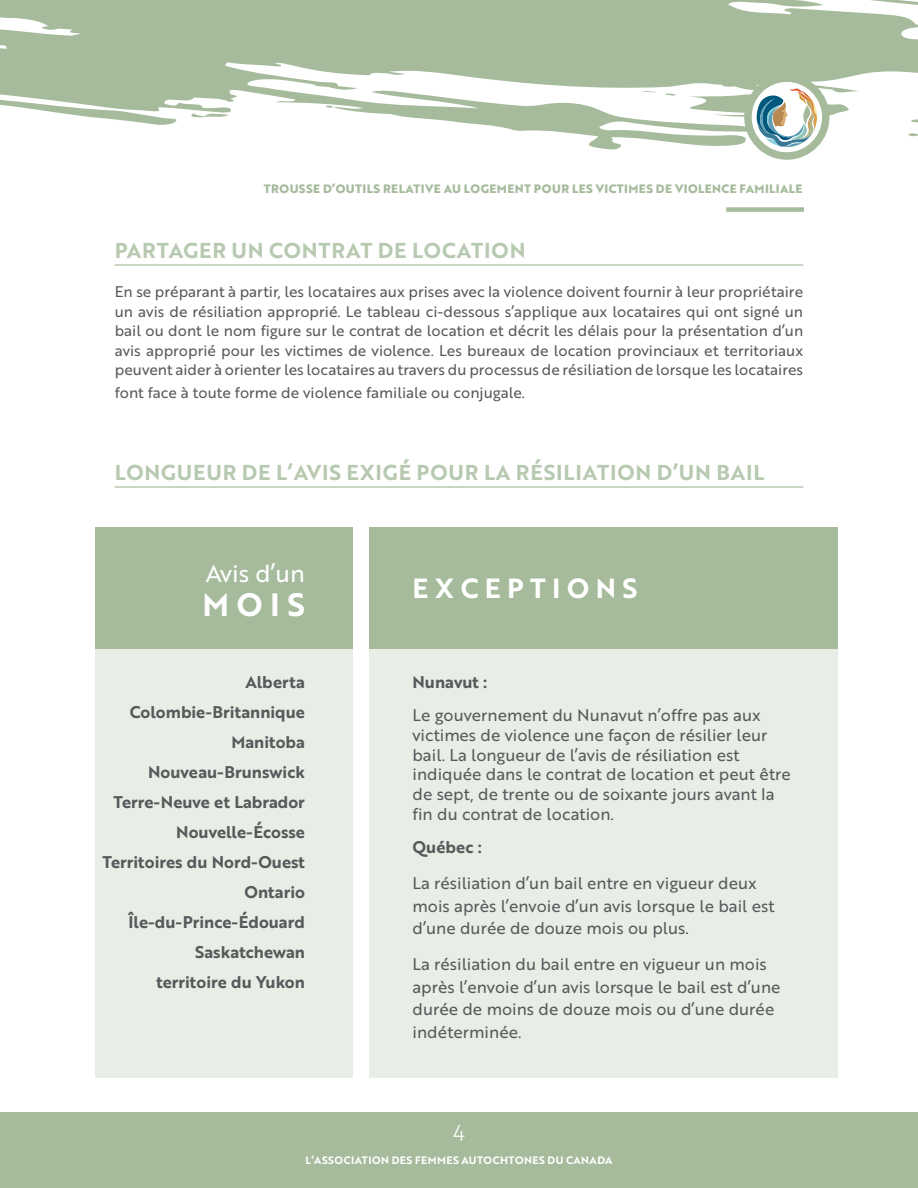
<style>
.page{position:relative;width:918px;height:1188px;background:#fff}
.page>*{position:absolute;margin:0;border:0;box-sizing:border-box;transform-origin:0 0}
.t1{font:31.5px "Brother 1816 Bold";color:#fff}
.t2{font:27px "Brother 1816 Bold";letter-spacing:.24em;color:#fff}
.t3{font:24px "Brother 1816 Regular";color:#fff}
.t4{font:22.5px "Brother 1816 Light";color:#fff}
.t5{font:21px "Brother 1816 Bold";letter-spacing:.04em;color:#b7c9b0}
.t6{font:16.5px/19.8px "Brother 1816 Regular";color:#58595b}
.t7{font:16.5px/30px "Brother 1816 Bold";color:#58595b;text-align:right}
.t8{font:15px/19.5px "Brother 1816 Regular";color:#58595b;text-align:justify}
.t9{font:700 11.85px "Brother 1816 Extra";letter-spacing:.035em;color:#a5bb9c}
.t10{font:10.5px "Brother 1816 Bold";letter-spacing:.04em;color:#fff}
</style>
<div class="page">
<div style="left:95px;top:527px;width:257px;height:122px;background:#a5bb9c"></div>
<hr style="left:115px;top:264px;width:688px;height:2px;background:#b7c9b0">
<hr style="left:115px;top:486px;width:688px;height:2px;background:#b7c9b0">
<div style="left:95px;top:649px;width:257px;height:428px;background:#e8eee6"></div>
<div style="left:369px;top:527px;width:469px;height:122px;background:#a5bb9c"></div>
<div style="left:369px;top:649px;width:469px;height:428px;background:#e8eee6"></div>
<div style="left:0;top:1112px;width:918px;height:76px;background:#a5bb9c"></div>
<svg style="left:0;top:0;width:918px;height:150px;fill:#a5bb9c"></svg>
<svg style="left:908px;top:133px;width:10px;height:3px"></svg>
<svg style="left:643px;top:91px;width:12px;height:1px"></svg>
<svg style="left:664px;top:93px;width:12px;height:3px"></svg>
<svg style="left:191px;top:112px;width:37px;height:7px"></svg>
<svg style="left:325px;top:105px;width:9px;height:3px"></svg>
<div style="left:726px;top:207px;width:78px;height:5px;background:#a5bb9c"></div>
<svg style="left:748px;top:78px;width:78px;height:78px"></svg>
<div style="left:744px;top:74px;width:86px;height:86px;border:8px solid #a5bb9c;border-radius:50%"></div>
<div style="left:753px;top:83px;width:68px;height:68px;background:#fff;border-radius:50%"></div>
<div style="left:752px;top:82px;width:70px;height:70px;border:2px solid #fff;border-radius:50%"></div>
<svg style="left:685px;top:88px;width:169px;height:59px"></svg>
<p class="t9" style="left:264px;top:180px;width:540px">TROUSSE D’OUTILS RELATIVE AU LOGEMENT POUR LES VICTIMES DE VIOLENCE FAMILIALE</p>
<h3 class="t5" style="left:115px;top:234px;width:412px">PARTAGER UN CONTRAT DE LOCATION</h3>
<p class="t8" style="left:115px;top:282px;width:690px">En se préparant à partir, les locataires aux prises avec la violence doivent fournir à leur propriétaire un avis de résiliation approprié. Le tableau ci-dessous s’applique aux locataires qui ont signé un bail ou dont le nom figure sur le contrat de location et décrit les délais pour la présentation d’un avis approprié pour les victimes de violence. Les bureaux de location provinciaux et territoriaux peuvent aider à orienter les locataires au travers du processus de résiliation de lorsque les locataires</p>
<p class="t8" style="left:115px;top:382px;width:412px">font face à toute forme de violence familiale ou conjugale.</p>
<h3 class="t5" style="left:115px;top:456px;width:651px">LONGUEUR DE L’AVIS EXIGÉ POUR LA RÉSILIATION D’UN BAIL</h3>
<h3 class="t3" style="left:206px;top:555px;width:101px">Avis d’un</h3>
<h1 class="t1" style="left:203px;top:581px;width:104px">MOIS</h1>
<p class="t7" style="left:102px;top:666px;width:204px">Alberta<br>Colombie-Britannique<br>Manitoba<br>Nouveau-Brunswick<br>Terre-Neuve et Labrador<br>Nouvelle-Écosse<br>Territoires du Nord-Ouest<br>Ontario<br>Île-du-Prince-Édouard<br>Saskatchewan<br>territoire du Yukon</p>
<h2 class="t2" style="left:412px;top:568px;width:226px">EXCEPTIONS</h2>
<p class="t7" style="left:412px;top:666px;width:76px">Nunavut :</p>
<p class="t6" style="left:412px;top:705px;width:380px">Le gouvernement du Nunavut n’offre pas aux victimes de violence une façon de résilier leur bail. La longueur de l’avis de résiliation est indiquée dans le contrat de location et peut être de sept, de trente ou de soixante jours avant la fin du contrat de location.</p>
<p class="t7" style="left:412px;top:832px;width:71px">Québec :</p>
<p class="t6" style="left:412px;top:872px;width:364px;line-height:22.5px">La résiliation d’un bail entre en vigueur deux mois après l’envoie d’un avis lorsque le bail est d’une durée de douze mois ou plus.</p>
<p class="t6" style="left:412px;top:953px;width:370px;line-height:22.5px">La résiliation du bail entre en vigueur un mois après l’envoie d’un avis lorsque le bail est d’une durée de moins de douze mois ou d’une durée indéterminée.</p>
<h3 class="t4" style="left:453px;top:1116px;width:14px">4</h3>
<p class="t10" style="left:305px;top:1152px;width:309px">L’ASSOCIATION DES FEMMES AUTOCHTONES DU CANADA</p>
</div>
